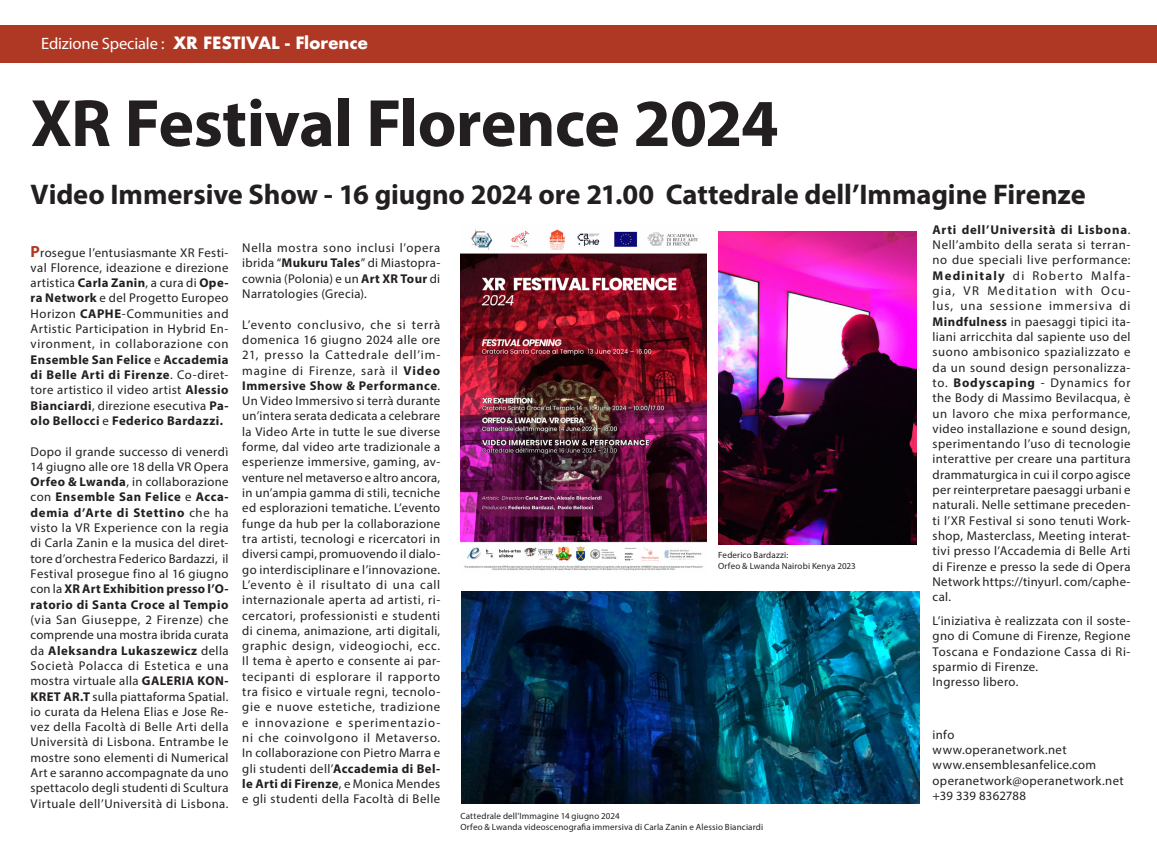
<style>
.page{position:relative;width:1157px;height:851px;background:#fff}
.page>*{position:absolute;margin:0;border:0;box-sizing:border-box;transform-origin:0 0}
.TESTO{font:700 67.5px "Myriad Pro";letter-spacing:-.01em;color:#231f20}
.TESTO-2{font:700 28.5px "Myriad Pro";letter-spacing:-.005em;color:#231f20}
.t1{font:700 16.5px "Futura";letter-spacing:-.01em;color:#fff}
.TESTO-3{font:12.75px/15.3px "Myriad Pro";letter-spacing:.03em;color:#231f20;text-align:justify}
.TESTO-4{font:12.75px/15.3px "Myriad Pro";letter-spacing:.05em;color:#231f20}
.TESTO-5{font:700 12.75px "Myriad Pro";letter-spacing:.06em;color:#231f20}
.TESTO-6{font:12.75px "Myriad Pro";letter-spacing:.005em;color:#231f20}
.TESTO-7{font:9px "Myriad Pro";letter-spacing:.015em;color:#231f20}
.s1{font-family:"Myriad Pro";font-weight:400}
.s2{font-weight:700;font-size:16.2px;color:#af3825}
.s3{font-weight:700}
.s4{font-weight:400}
</style>
<div class="page">
<div style="left:0;top:25px;width:1157px;height:37px;background:#af3825"></div>
<img style="left:460px;top:229px;width:246px;height:342px">
<img style="left:718px;top:232px;width:198px;height:312px">
<img style="left:461px;top:591px;width:459px;height:212px">
<p class="t1" style="left:41px;top:31px;width:328px"><span class="s1">Edizione Speciale :</span> XR FESTIVAL - Florence</p>
<p class="TESTO" style="left:31px;top:79px;width:749px">XR Festival Florence 2024</p>
<p class="TESTO-2" style="left:31px;top:175px;width:1056px">Video Immersive Show - 16 giugno 2024 ore 21.00 Cattedrale dell’Immagine Firenze</p>
<p class="TESTO-3" style="left:31px;top:244px;width:199px"><span class="s2">P</span>rosegue l’entusiasmante XR Festi&shy;val Florence, ideazione e direzione artistica <span class="s3">Carla Zanin</span>, a cura di <span class="s3">Ope&shy;ra Network</span> e del Progetto Europeo Horizon <span class="s3">CAPHE</span>-Communities and Artistic Participation in Hybrid En&shy;vironment, in collaborazione con <span class="s3">Ensemble San Felice</span> e <span class="s3">Accademia di Belle Arti di Firenze</span>. Co-diret&shy;tore artistico il video artist <span class="s3">Alessio Bianciardi</span>, direzione esecutiva <span class="s3">Pa&shy;olo Bellocci</span> e <span class="s3">Federico Bardazzi.</span></p>
<p class="TESTO-3" style="left:31px;top:443px;width:199px">Dopo il grande successo di venerdì 14 giugno alle ore 18 della VR Opera <span class="s3">Orfeo &amp; Lwanda</span>, in collaborazione con <span class="s3">Ensemble San Felice</span> e <span class="s3">Acca&shy;demia d’Arte di Stettino</span> che ha visto la VR Experience con la regia di Carla Zanin e la musica del diret&shy;tore d’orchestra Federico Bardazzi, il Festival prosegue fino al 16 giugno con la <span class="s3">XR Art Exhibition presso l’O&shy;ratorio di Santa Croce al Tempio </span>(via San Giuseppe, 2 Firenze) che comprende una mostra ibrida curata da <span class="s3">Aleksandra Lukaszewicz</span> della Società Polacca di Estetica e una mostra virtuale alla <span class="s3">GALERIA KON-KRET AR.T</span> sulla piattaforma Spatial. io curata da Helena Elias e Jose Re&shy;vez della Facoltà di Belle Arti della Università di Lisbona. Entrambe le mostre sono elementi di Numerical Art e saranno accompagnate da uno spettacolo degli studenti di Scultura Virtuale dell’Università di Lisbona.</p>
<p class="TESTO-5" style="left:932px;top:221px;width:199px">Arti dell’Università di Lisbona<span class="s4">.</span></p>
<p class="TESTO-4" style="left:932px;top:237px;width:199px">Nell’ambito della serata si terran&shy;no due speciali live performance:</p>
<p class="TESTO-3" style="left:932px;top:267px;width:199px"><span class="s3">Medinitaly</span> di Roberto Malfa&shy;gia, VR Meditation with Ocu&shy;lus, una sessione immersiva di</p>
<p class="TESTO-3" style="left:932px;top:313px;width:199px"><span class="s3">Mindfulness</span> in paesaggi tipici ita&shy;liani arricchita dal sapiente uso del suono ambisonico spazializzato e da un sound design personalizza&shy;to. <span class="s3">Bodyscaping</span> - Dynamics for the Body di Massimo Bevilacqua, è un lavoro che mixa performance, video installazione e sound design,</p>
<p class="TESTO-3" style="left:932px;top:436px;width:199px">sperimentando l’uso di tecnologie interattive per creare una partitura drammaturgica in cui il corpo agisce per reinterpretare paesaggi urbani e naturali. Nelle settimane preceden&shy;ti l’XR Festival si sono tenuti Work&shy;shop, Masterclass, Meeting interat&shy;tivi presso l’Accademia di Belle Arti di Firenze e presso la sede di Opera Network https://tinyurl. com/caphe&shy;cal.</p>
<p class="TESTO-3" style="left:242px;top:240px;width:199px">Nella mostra sono inclusi l’opera ibrida “<span class="s3">Mukuru Tales</span>” di Miastopra&shy;cownia (Polonia) e un <span class="s3">Art XR Tour</span> di Narratologies (Grecia).</p>
<p class="TESTO-3" style="left:242px;top:316px;width:199px">L’evento conclusivo, che si terrà domenica 16 giugno 2024 alle ore 21, presso la Cattedrale dell’im&shy;magine di Firenze, sarà il <span class="s3">Video Immersive Show &amp; Performance</span>.</p>
<p class="TESTO-3" style="left:242px;top:393px;width:199px">Un Video Immersivo si terrà durante un’intera serata dedicata a celebrare la Video Arte in tutte le sue diverse forme, dal video arte tradizionale a esperienze immersive, gaming, av&shy;venture nel metaverso e altro ancora, in un’ampia gamma di stili, tecniche ed esplorazioni tematiche. L’evento funge da hub per la collaborazione tra artisti, tecnologi e ricercatori in diversi campi, promuovendo il dialo&shy;go interdisciplinare e l’innovazione.</p>
<p class="TESTO-3" style="left:242px;top:576px;width:199px">L’evento è il risultato di una call internazionale aperta ad artisti, ri&shy;cercatori, professionisti e studenti di cinema, animazione, arti digitali, graphic design, videogiochi, ecc.<br>Il tema è aperto e consente ai par&shy;tecipanti di esplorare il rapporto tra fisico e virtuale regni, tecnolo&shy;gie e nuove estetiche, tradizione e innovazione e sperimentazio&shy;ni che coinvolgono il Metaverso.</p>
<p class="TESTO-3" style="left:242px;top:745px;width:199px">In collaborazione con Pietro Marra e gli studenti dell’<span class="s3">Accademia di Bel&shy;le Arti di Firenze</span>, e Monica Mendes e gli studenti della Facoltà di Belle</p>
<p class="TESTO-7" style="left:718px;top:549px;width:72px">Federico Bardazzi:</p>
<p class="TESTO-7" style="left:718px;top:560px;width:139px">Orfeo &amp; Lwanda Nairobi Kenya 2023</p>
<p class="TESTO-3" style="left:932px;top:613px;width:199px">L’iniziativa è realizzata con il soste&shy;gno di Comune di Firenze, Regione Toscana e Fondazione Cassa di Ri&shy;sparmio di Firenze.</p>
<p class="TESTO-3" style="left:932px;top:674px;width:87px">Ingresso libero.</p>
<p class="TESTO-3" style="left:932px;top:726px;width:23px">info</p>
<p class="TESTO-3" style="left:932px;top:741px;width:135px">www.operanetwork.net</p>
<p class="TESTO-3" style="left:932px;top:757px;width:165px">www.ensemblesanfelice.com</p>
<p class="TESTO-3" style="left:932px;top:772px;width:193px">operanetwork@operanetwork.net</p>
<p class="TESTO-6" style="left:932px;top:787px;width:95px">+39 339 8362788</p>
<p class="TESTO-7" style="left:460px;top:810px;width:161px">Cattedrale dell’Immagine 14 giugno 2024</p>
<p class="TESTO-7" style="left:460px;top:820px;width:304px">Orfeo &amp; Lwanda videoscenografia immersiva di Carla Zanin e Alessio Bianciardi</p>
</div>
